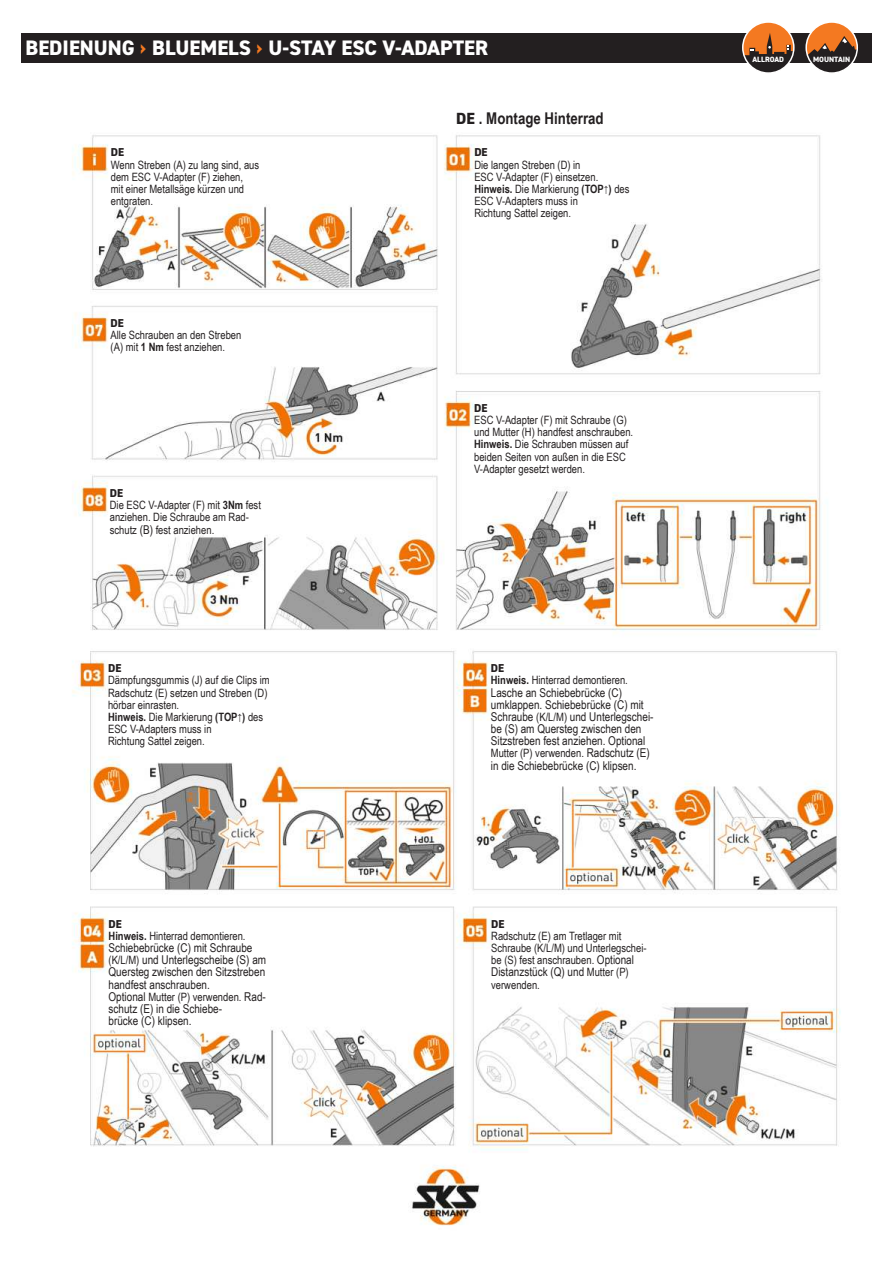
<style>
.page{position:relative;width:893px;height:1263px;background:#fff}
.page>*{position:absolute;margin:0;border:0;box-sizing:border-box;transform-origin:0 0}
.t1{font:800 21px "DIN2014";color:#fff}
.t2{font:700 16.2px "Arial Narrow";color:#231f20}
.t3{font:12.15px/12.1px "Arial Narrow";color:#231f20}
.t4{font:11.55px/12.1px "Arial Narrow";color:#231f20}
.t5{font:800 11.55px "DIN2014";color:#231f20}
.t6{font:800 7.65px "DIN2014";color:#fff}
.s1{color:#f47921}
.s2{font-weight:700}
.s3{font-size:12.15px}
.s4{font-weight:700;font-size:9.45px}
.s5{font-size:11.55px}
.s6{font-family:"DIN2014";font-weight:800}
</style>
<div class="page">
<img style="left:21px;top:33px;width:851px;height:1193px">
<div style="left:21px;top:34px;width:851px;height:29px;background:#231f20"></div>
<div style="left:743px;top:22px;width:51px;height:51px;background:#f47921;border-radius:50%"></div>
<div style="left:742px;top:21px;width:53px;height:53px;border:2px solid #fff;border-radius:50%"></div>
<svg style="left:743px;top:33px;width:51px;height:40px"></svg>
<div style="left:806px;top:22px;width:51px;height:51px;background:#f47921;border-radius:50%"></div>
<svg style="left:806px;top:36px;width:51px;height:37px"></svg>
<div style="left:805px;top:21px;width:53px;height:53px;border:2px solid #fff;border-radius:50%"></div>
<h1 class="t1" style="left:26px;top:36px;width:464px">BEDIENUNG <span class="s1">›</span> BLUEMELS <span class="s1">›</span> U-STAY ESC V-ADAPTER</h1>
<p class="t5" style="left:111px;top:146px;width:15px">DE</p>
<p class="t4" style="left:111px;top:160px;width:150px">Wenn Streben (A) zu lang sind, aus dem ESC V-Adapter (F) ziehen,<br>mit einer Metallsäge kürzen und entgraten.</p>
<p class="t5" style="left:111px;top:316px;width:15px">DE</p>
<p class="t4" style="left:111px;top:330px;width:132px">Alle Schrauben an den Streben (A) mit <span class="s2">1 Nm</span> fest anziehen.</p>
<p class="t5" style="left:110px;top:486px;width:15px">DE</p>
<p class="t4" style="left:110px;top:500px;width:153px">Die ESC V-Adapter (F) mit <span class="s2">3Nm</span> fest anziehen. Die Schraube am Rad&shy;schutz <span class="s3">(B)</span> fest anziehen.</p>
<p class="t5" style="left:108px;top:661px;width:15px">DE</p>
<p class="t4" style="left:108px;top:675px;width:163px">Dämpfungsgummis (J) auf die Clips im<br>Radschutz (E) setzen und Streben (D) hörbar einrasten.<br><span class="s2">Hinweis.</span> Die Markierung <span class="s2">(TOP</span><span class="s4">↑</span><span class="s2">)</span> des<br>ESC V-Adapters muss in<br>Richtung Sattel zeigen.</p>
<p class="t5" style="left:109px;top:917px;width:15px">DE</p>
<p class="t4" style="left:109px;top:931px;width:139px"><span class="s2">Hinweis.</span> Hinterrad demontieren.</p>
<p class="t3" style="left:109px;top:943px;width:159px">Schiebebrücke (C) mit Schraube <span class="s5">(K/L/M)</span> und Unterlegscheibe (S) am<br>Quersteg zwischen den Sitzstreben handfest anschrauben.</p>
<p class="t4" style="left:109px;top:991px;width:159px"><span class="s3">Optional</span> Mutter (P) verwenden. <span class="s3">Rad-</span></p>
<p class="t3" style="left:109px;top:1003px;width:115px">schutz (E) in die Schiebe&shy;brücke (C) klipsen.</p>
<h2 class="t2" style="left:456px;top:112px;width:149px"><span class="s6">DE</span> . Montage Hinterrad</h2>
<p class="t5" style="left:474px;top:146px;width:15px">DE</p>
<p class="t4" style="left:474px;top:160px;width:157px">Die langen Streben (D) in<br>ESC V-Adapter (F) einsetzen.<br><span class="s2">Hinweis.</span> Die Markierung <span class="s2">(TOP</span><span class="s4">↑</span><span class="s2">)</span> des<br>ESC V-Adapters muss in<br>Richtung Sattel zeigen.</p>
<p class="t5" style="left:474px;top:401px;width:15px">DE</p>
<p class="t4" style="left:474px;top:415px;width:161px">ESC V-Adapter (F) mit Schraube (G) und Mutter (H) handfest anschrauben.<br><span class="s2">Hinweis.</span> Die Schrauben müssen auf beiden Seiten von außen in die ESC V-Adapter gesetzt werden.</p>
<p class="t5" style="left:491px;top:661px;width:15px">DE</p>
<p class="t4" style="left:491px;top:675px;width:139px"><span class="s2">Hinweis.</span> Hinterrad demontieren.</p>
<p class="t3" style="left:491px;top:687px;width:164px">Lasche an Schiebebrücke (C) umklappen. Schiebebrücke (C) mit Schraube <span class="s5">(K/L/M)</span> und Unterlegschei&shy;be (S) am Quersteg zwischen den Sitzstreben fest anziehen. Optional</p>
<p class="t4" style="left:491px;top:748px;width:160px">Mutter (P) verwenden. <span class="s3">Radschutz (E)</span></p>
<p class="t3" style="left:491px;top:760px;width:147px">in die Schiebebrücke (C) klipsen.</p>
<p class="t5" style="left:491px;top:917px;width:15px">DE</p>
<p class="t4" style="left:491px;top:931px;width:157px">Radschutz (E) am Tretlager mit<br>Schraube (K/L/M) und Unterlegschei&shy;be (S) fest anschrauben. <span class="s3">Optional</span></p>
<p class="t3" style="left:491px;top:967px;width:139px">Distanzstück (Q) und <span class="s5">Mutter (P)</span></p>
<p class="t4" style="left:491px;top:979px;width:50px">verwenden.</p>
<p class="t6" style="left:752px;top:55px;width:33px">ALLROAD</p>
<p class="t6" style="left:813px;top:55px;width:39px">MOUNTAIN</p>
</div>
